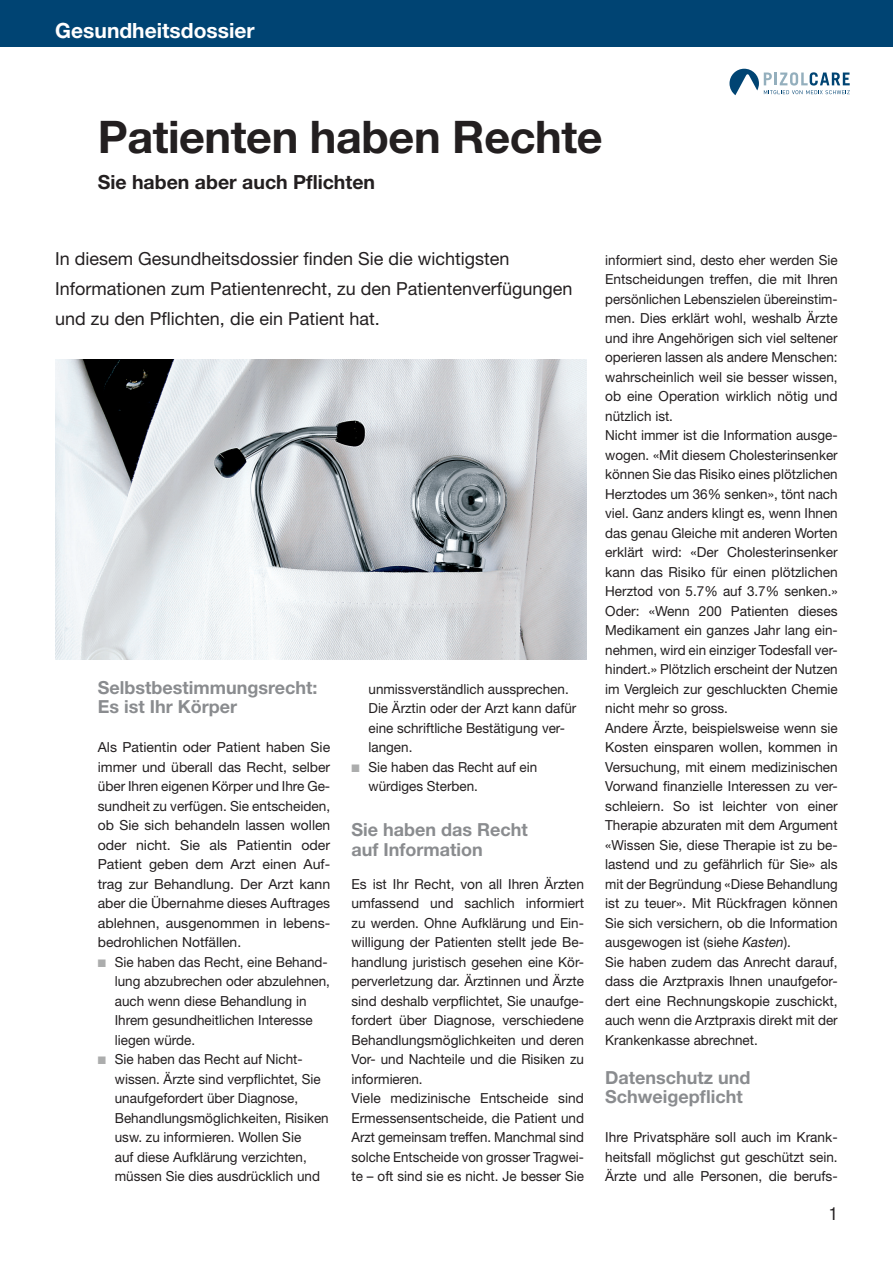
<style>
.page{position:relative;width:893px;height:1263px;background:#fff}
.page>*{position:absolute;margin:0;border:0;box-sizing:border-box;transform-origin:0 0}
.t1{font:700 45px "Helvetica Neue LT Std";letter-spacing:-.01em;color:#231f20}
.t2{font:700 21px "Helvetica Neue LT Std";color:#fff}
.t3{font:700 19.5px "Helvetica Neue LT Std";color:#231f20}
.t4{font:18px/30px "Helvetica Neue LT Std";color:#231f20}
.t5{font:700 18px/19.5px "Helvetica Neue LT Std";color:#8a8c8f}
.t6{font:condensed 18px "Helvetica Neue LT Std";color:#231f20}
.t7{font:13.8px/19.5px "Helvetica Neue LT Std";color:#231f20}
.s1{color:#acadad}
.s2{font-style:italic}
</style>
<div class="page">
<div style="left:0;top:0;width:893px;height:47px;background:#004473"></div>
<svg style="left:729px;top:69px;width:121px;height:26px"></svg>
<img style="left:55px;top:359px;width:532px;height:301px">
<h2 class="t2" style="left:55px;top:18px;width:201px">Gesundheitsdossier</h2>
<h1 class="t1" style="left:98px;top:109px;width:506px">Patienten haben Rechte</h1>
<h3 class="t3" style="left:98px;top:170px;width:279px">Sie haben aber auch Pflichten</h3>
<h3 class="t4" style="left:55px;top:243px;width:519px">In diesem Gesundheitsdossier finden Sie die wichtigsten<br>Informationen zum Patientenrecht, zu den Patientenverfügungen und zu den Pflichten, die ein Patient hat.</h3>
<h3 class="t5" style="left:98px;top:677px;width:221px">Selbstbestimmungsrecht:<br>Es ist Ihr Körper</h3>
<p class="t7" style="left:98px;top:737px;width:234px;text-align:justify">Als Patientin oder Patient haben Sie immer und überall das Recht, selber über Ihren eigenen Körper und Ihre Ge&shy;sundheit zu verfügen. Sie entscheiden, ob Sie sich behandeln lassen wollen oder nicht. Sie als Patientin oder Patient geben dem Arzt einen Auf&shy;trag zur Behandlung. Der Arzt kann aber die Übernahme dieses Auftrages ablehnen, ausgenommen in lebens&shy;bedrohlichen Notfällen.</p>
<p class="t7" style="left:115px;top:952px;width:217px;text-indent:-17px"><span class="s1">■</span> Sie haben das Recht, eine Behand&shy;lung abzubrechen oder abzulehnen, auch wenn diese Behandlung in<br>Ihrem gesundheitlichen Interesse liegen würde.</p>
<p class="t7" style="left:115px;top:1049px;width:215px;text-indent:-17px"><span class="s1">■</span> Sie haben das Recht auf Nicht&shy;wissen. Ärzte sind verpflichtet, Sie unaufgefordert über Diagnose, Behandlungsmöglichkeiten, Risiken usw. zu informieren. Wollen Sie<br>auf diese Aufklärung verzichten, müssen Sie dies ausdrücklich und</p>
<p class="t7" style="left:369px;top:679px;width:209px">unmissverständlich aussprechen.<br>Die Ärztin oder der Arzt kann dafür eine schriftliche Bestätigung ver&shy;langen.</p>
<p class="t7" style="left:369px;top:757px;width:170px;text-indent:-17px"><span class="s1">■</span> Sie haben das Recht auf ein würdiges Sterben.</p>
<h3 class="t5" style="left:351px;top:820px;width:178px">Sie haben das Recht auf Information</h3>
<p class="t7" style="left:351px;top:874px;width:234px">Es ist Ihr Recht, von all Ihren Ärzten umfassend und sachlich informiert zu werden. Ohne Aufklärung und Ein&shy;willigung der Patienten stellt jede Be&shy;handlung juristisch gesehen eine Kör&shy;perverletzung dar. Ärztinnen und Ärzte sind deshalb verpflichtet, Sie unaufge&shy;fordert über Diagnose, verschiedene Behandlungsmöglichkeiten und deren Vor- und Nachteile und die Risiken zu informieren.<br>Viele medizinische Entscheide sind Ermessensentscheide, die Patient und Arzt gemeinsam treffen. Manchmal sind solche Entscheide von grosser Tragwei&shy;te – oft sind sie es nicht. Je besser Sie</p>
<p class="t7" style="left:605px;top:250px;width:234px">informiert sind, desto eher werden Sie Entscheidungen treffen, die mit Ihren persönlichen Lebenszielen übereinstim&shy;men. Dies erklärt wohl, weshalb Ärzte und ihre Angehörigen sich viel seltener operieren lassen als andere Menschen: wahrscheinlich weil sie besser wissen, ob eine Operation wirklich nötig und nützlich ist.<br>Nicht immer ist die Information ausge&shy;wogen. «Mit diesem Cholesterinsenker können Sie das Risiko eines plötzlichen Herztodes um 36% senken», tönt nach viel. Ganz anders klingt es, wenn Ihnen das genau Gleiche mit anderen Worten erklärt wird: «Der Cholesterinsenker kann das Risiko für einen plötzlichen Herztod von 5.7% auf 3.7% senken.» Oder: «Wenn 200 Patienten dieses Medikament ein ganzes Jahr lang ein&shy;nehmen, wird ein einziger Todesfall ver&shy;hindert.» Plötzlich erscheint der Nutzen im Vergleich zur geschluckten Chemie nicht mehr so gross.<br>Andere Ärzte, beispielsweise wenn sie Kosten einsparen wollen, kommen in Versuchung, mit einem medizinischen Vorwand finanzielle Interessen zu ver&shy;schleiern. So ist leichter von einer Therapie abzuraten mit dem Argument «Wissen Sie, diese Therapie ist zu be&shy;lastend und zu gefährlich für Sie» als mit der Begründung «Diese Behandlung ist zu teuer». Mit Rückfragen können Sie sich versichern, ob die Information ausgewogen ist (siehe <span class="s2">Kasten</span>).<br>Sie haben zudem das Anrecht darauf, dass die Arztpraxis Ihnen unaufgefor&shy;dert eine Rechnungskopie zuschickt, auch wenn die Arztpraxis direkt mit der Krankenkasse abrechnet.</p>
<h3 class="t5" style="left:605px;top:1067px;width:147px">Datenschutz und<br>Schweigepflicht</h3>
<p class="t7" style="left:605px;top:1127px;width:234px;text-align:justify">Ihre Privatsphäre soll auch im Krank&shy;heitsfall möglichst gut geschützt sein.<br>Ärzte und alle Personen, die berufs-</p>
<h3 class="t6" style="left:829px;top:1203px;width:10px">1</h3>
</div>
